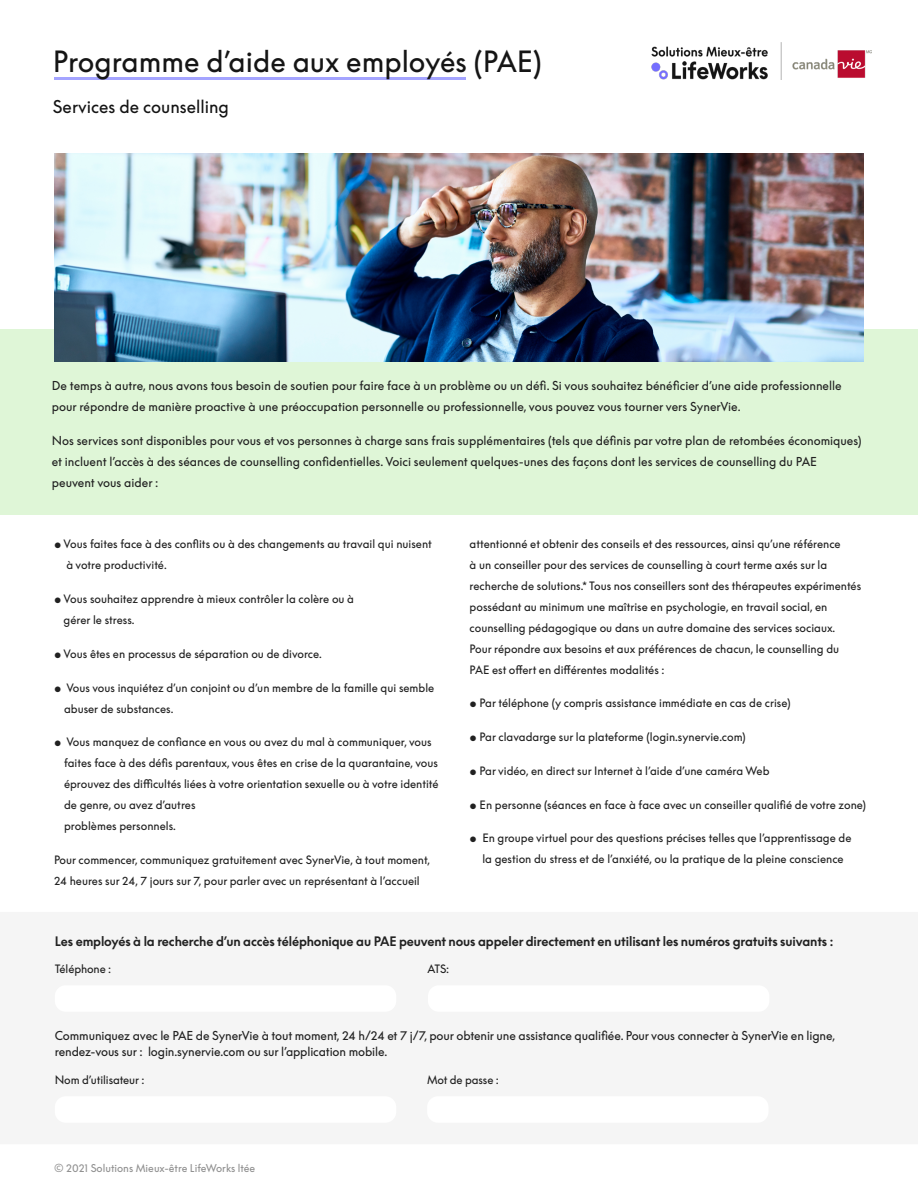
<style>
.page{position:relative;width:918px;height:1188px;background:#fff}
.page>*{position:absolute;margin:0;border:0;box-sizing:border-box;transform-origin:0 0}
.t1{font:28.5px "Supreme LL";color:#151515}
.t2{font:17.1px "Supreme LL";color:#141414}
.t3{font:12.75px "Supreme LL Bold Flat";letter-spacing:-.01em;color:#212121}
.t4{font:12px/21px "Supreme LL";color:#212121}
.t5{font:11.25px/21px "Supreme LL";color:#212121}
.t6{font:10.5px "Supreme LL";color:#909090}
</style>
<div class="page">
<hr style="left:55px;top:77px;width:411px;height:3px;background:#a4a4ff">
<img style="left:651px;top:42px;width:221px;height:37px">
<div style="left:0;top:329px;width:918px;height:185px;background:#dff6d7"></div>
<img style="left:54px;top:154px;width:810px;height:208px">
<h1 class="t1" style="left:53px;top:46px;width:490px">Programme d’aide aux employés (PAE)</h1>
<h2 class="t2" style="left:53px;top:98px;width:178px">Services de counselling</h2>
<p class="t4" style="left:52px;top:376px;width:791px">De temps à autre, nous avons tous besoin de soutien pour faire face à un problème ou un défi. Si vous souhaitez bénéficier d’une aide professionnelle pour répondre de manière proactive à une préoccupation personnelle ou professionnelle, vous pouvez vous tourner vers SynerVie.</p>
<p class="t4" style="left:52px;top:430px;width:811px">Nos services sont disponibles pour vous et vos personnes à charge sans frais supplémentaires (tels que définis par votre plan de retombées économiques) et incluent l’accès à des séances de counselling confidentielles. Voici seulement quelques-unes des façons dont les services de counselling du PAE peuvent vous aider :</p>
<p class="t5" style="left:66px;top:534px;width:367px;text-indent:-12px">• Vous faites face à des conflits ou à des changements au travail qui nuisent à votre productivité.</p>
<p class="t5" style="left:64px;top:589px;width:292px;text-indent:-10px">• Vous souhaitez apprendre à mieux contrôler la colère ou à gérer le stress.</p>
<p class="t5" style="left:54px;top:644px;width:269px">• Vous êtes en processus de séparation ou de divorce.</p>
<p class="t5" style="left:64px;top:677px;width:372px;text-indent:-10px">• Vous vous inquiétez d’un conjoint ou d’un membre de la famille qui semble abuser de substances.</p>
<p class="t5" style="left:64px;top:732px;width:376px;text-indent:-10px">• Vous manquez de confiance en vous ou avez du mal à communiquer, vous faites face à des défis parentaux, vous êtes en crise de la quarantaine, vous éprouvez des difficultés liées à votre orientation sexuelle ou à votre identité de genre, ou avez d’autres<br>problèmes personnels.</p>
<p class="t5" style="left:54px;top:850px;width:378px">Pour commencer, communiquez gratuitement avec SynerVie, à tout moment,<br>24 heures sur 24, 7 jours sur 7, pour parler avec un représentant à l’accueil</p>
<p class="t5" style="left:470px;top:533px;width:393px">attentionné et obtenir des conseils et des ressources, ainsi qu’une référence<br>à un conseiller pour des services de counselling à court terme axés sur la recherche de solutions.* Tous nos conseillers sont des thérapeutes expérimentés possédant au minimum une maîtrise en psychologie, en travail social, en counselling pédagogique ou dans un autre domaine des services sociaux.<br>Pour répondre aux besoins et aux préférences de chacun, le counselling du PAE est offert en différentes modalités :</p>
<p class="t5" style="left:470px;top:693px;width:323px">• Par téléphone (y compris assistance immédiate en cas de crise)</p>
<p class="t5" style="left:470px;top:727px;width:278px">• Par clavadarge sur la plateforme (login.synervie.com)</p>
<p class="t5" style="left:470px;top:761px;width:301px">• Par vidéo, en direct sur Internet à l’aide d’une caméra Web</p>
<p class="t5" style="left:470px;top:794px;width:398px">• En personne (séances en face à face avec un conseiller qualifié de votre zone)</p>
<p class="t5" style="left:470px;top:828px;width:383px;text-align:center">• En groupe virtuel pour des questions précises telles que l’apprentissage de la gestion du stress et de l’anxiété, ou la pratique de la pleine conscience</p>
<p class="t3" style="left:55px;top:934px;width:780px">Les employés à la recherche d’un accès téléphonique au PAE peuvent nous appeler directement en utilisant les numéros gratuits suivants :</p>
<p class="t5" style="left:55px;top:959px;width:58px">Téléphone :</p>
<p class="t5" style="left:428px;top:959px;width:23px">ATS:</p>
<p class="t4" style="left:55px;top:1027px;width:782px;line-height:16.6px">Communiquez avec le PAE de SynerVie à tout moment, 24 h/24 et 7 j/7, pour obtenir une assistance qualifiée. Pour vous connecter à SynerVie en ligne, rendez-vous sur : login.synervie.com ou sur l’application mobile.</p>
<p class="t5" style="left:55px;top:1070px;width:91px">Nom d’utilisateur :</p>
<p class="t5" style="left:427px;top:1070px;width:73px">Mot de passe :</p>
<p class="t6" style="left:54px;top:1162px;width:203px">© 2021 Solutions Mieux-être LifeWorks ltée</p>
</div>
